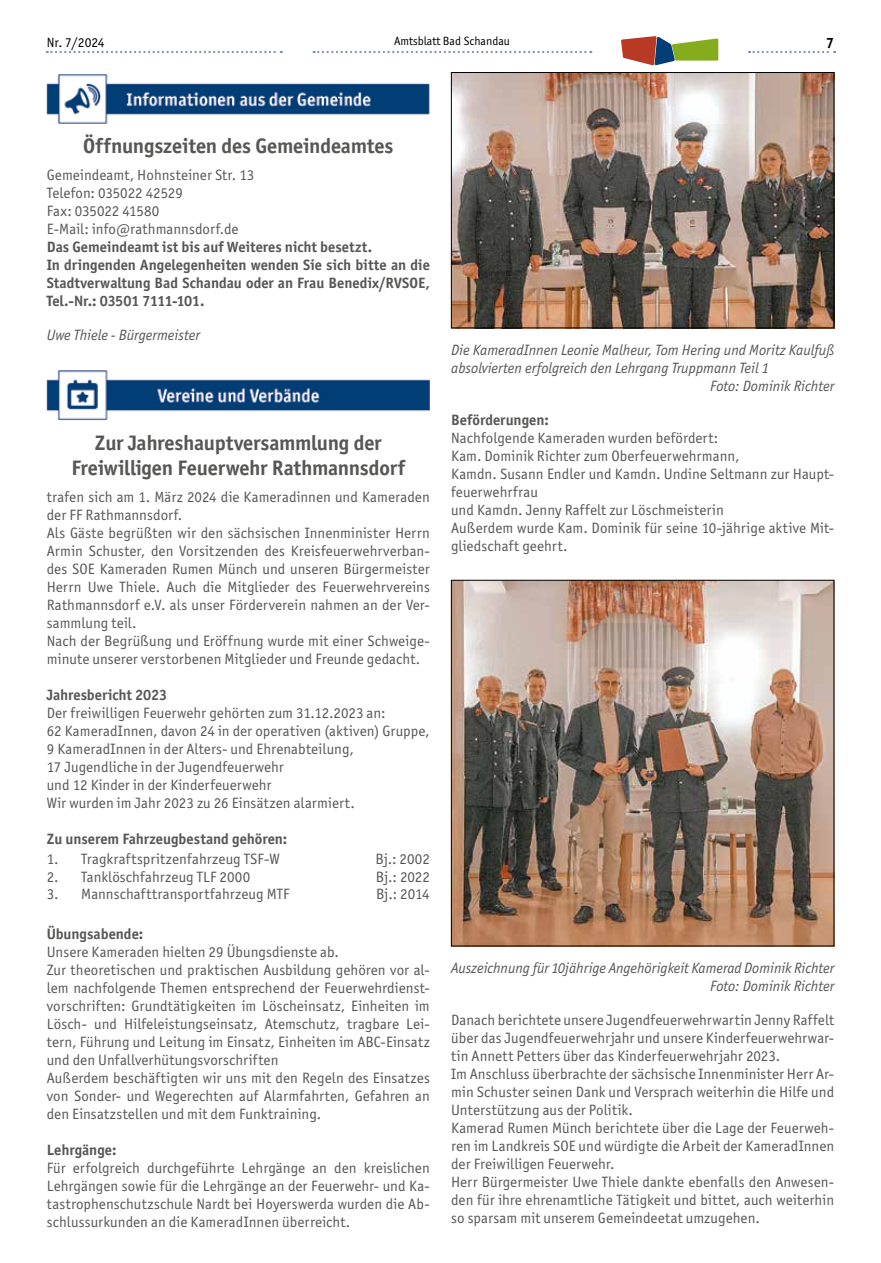
<style>
.page{position:relative;width:881px;height:1263px;background:#fff}
.page>*{position:absolute;margin:0;border:0;box-sizing:border-box;transform-origin:0 0}
.t1{font:700 21px/25.2px "Officina San ITC";letter-spacing:-.01em;color:#575756;text-align:center}
.t2{font:15px/18px "Officina San ITC";letter-spacing:.005em;color:#575756}
.t3{font:700 15px/18px "Officina San ITC";color:#575756}
.t4{font:italic 15px/18px "Officina San ITC";color:#575756;text-align:right}
.t5{font:700 15px "Officina San ITC";color:#000}
.t6{font:13.5px "Officina San ITC";color:#000}
.t7{font:12px "Officina San ITC";color:#000}
</style>
<div class="page">
<svg style="left:313px;top:51px;width:278px;height:2px"></svg>
<svg style="left:47px;top:51px;width:235px;height:2px"></svg>
<svg style="left:748px;top:51px;width:86px;height:2px"></svg>
<svg style="left:621px;top:36px;width:97px;height:29px"></svg>
<img style="left:453px;top:74px;width:378px;height:252px">
<div style="left:451px;top:72px;width:382px;height:256px;border:1px solid #000"></div>
<img style="left:453px;top:582px;width:378px;height:362px">
<div style="left:451px;top:580px;width:382px;height:366px;border:1px solid #000"></div>
<img style="left:47px;top:74px;width:382px;height:50px">
<img style="left:47px;top:370px;width:382px;height:50px">
<p class="t6" style="left:47px;top:34px;width:59px">Nr. 7/2024</p>
<p class="t7" style="left:394px;top:34px;width:117px">Amtsblatt Bad Schandau</p>
<p class="t5" style="left:825px;top:34px;width:10px">7</p>
<h1 class="t1" style="left:83px;top:133px;width:312px">Öffnungszeiten des Gemeindeamtes</h1>
<p class="t2" style="left:47px;top:166px;width:209px">Gemeindeamt, Hohnsteiner Str. 13<br>Telefon: 035022 42529<br>Fax: 035022 41580<br>E-Mail: info@rathmannsdorf.de</p>
<p class="t3" style="left:47px;top:238px;width:384px">Das Gemeindeamt ist bis auf Weiteres nicht besetzt.<br>In dringenden Angelegenheiten wenden Sie sich bitte an die Stadtverwaltung Bad Schandau oder an Frau Benedix/RVSOE, Tel.-Nr.: 03501 7111-101.</p>
<p class="t4" style="left:47px;top:326px;width:154px">Uwe Thiele - Bürgermeister</p>
<h1 class="t1" style="left:71px;top:430px;width:335px">Zur Jahreshauptversammlung der<br>Freiwilligen Feuerwehr Rathmannsdorf</h1>
<p class="t2" style="left:47px;top:487px;width:384px">trafen sich am 1. März 2024 die Kameradinnen und Kameraden der FF Rathmannsdorf.<br>Als Gäste begrüßten wir den sächsischen Innenminister Herrn Armin Schuster, den Vorsitzenden des Kreisfeuerwehrverban&shy;des SOE Kameraden Rumen Münch und unseren Bürgermeister Herrn Uwe Thiele. Auch die Mitglieder des Feuerwehrvereins Rathmannsdorf e.V. als unser Förderverein nahmen an der Ver&shy;sammlung teil.<br>Nach der Begrüßung und Eröffnung wurde mit einer Schweige&shy;minute unserer verstorbenen Mitglieder und Freunde gedacht.</p>
<p class="t3" style="left:47px;top:685px;width:122px">Jahresbericht 2023</p>
<p class="t2" style="left:47px;top:703px;width:384px">Der freiwilligen Feuerwehr gehörten zum 31.12.2023 an:<br>62 KameradInnen, davon 24 in der operativen (aktiven) Gruppe, 9 KameradInnen in der Alters- und Ehrenabteilung,<br>17 Jugendliche in der Jugendfeuerwehr<br>und 12 Kinder in der Kinderfeuerwehr<br>Wir wurden im Jahr 2023 zu 26 Einsätzen alarmiert.</p>
<p class="t3" style="left:47px;top:829px;width:242px">Zu unserem Fahrzeugbestand gehören:</p>
<p class="t2" style="left:47px;top:850px;width:234px">1. Tragkraftspritzenfahrzeug TSF-W</p>
<p class="t2" style="left:375px;top:850px;width:56px">Bj.: 2002</p>
<p class="t2" style="left:47px;top:868px;width:205px">2. Tanklöschfahrzeug TLF 2000</p>
<p class="t2" style="left:375px;top:868px;width:55px">Bj.: 2022</p>
<p class="t2" style="left:47px;top:885px;width:244px">3. Mannschafttransportfahrzeug MTF</p>
<p class="t2" style="left:376px;top:885px;width:55px">Bj.: 2014</p>
<p class="t3" style="left:47px;top:924px;width:98px">Übungsabende:</p>
<p class="t2" style="left:47px;top:942px;width:384px">Unsere Kameraden hielten 29 Übungsdienste ab.<br>Zur theoretischen und praktischen Ausbildung gehören vor al&shy;lem nachfolgende Themen entsprechend der Feuerwehrdienst&shy;vorschriften: Grundtätigkeiten im Löscheinsatz, Einheiten im Lösch- und Hilfeleistungseinsatz, Atemschutz, tragbare Lei&shy;tern, Führung und Leitung im Einsatz, Einheiten im ABC-Einsatz und den Unfallverhütungsvorschriften<br>Außerdem beschäftigten wir uns mit den Regeln des Einsatzes von Sonder- und Wegerechten auf Alarmfahrten, Gefahren an den Einsatzstellen und mit dem Funktraining.</p>
<p class="t3" style="left:47px;top:1140px;width:71px">Lehrgänge:</p>
<p class="t2" style="left:47px;top:1158px;width:384px;text-align:justify">Für erfolgreich durchgeführte Lehrgänge an den kreislichen Lehrgängen sowie für die Lehrgänge an der Feuerwehr- und Ka&shy;tastrophenschutzschule Nardt bei Hoyerswerda wurden die Ab&shy;schlussurkunden an die KameradInnen überreicht.</p>
<p class="t4" style="left:451px;top:341px;width:384px">Die KameradInnen Leonie Malheur, Tom Hering und Moritz Kaulfuß</p>
<p class="t4" style="left:451px;top:359px;width:319px">absolvierten erfolgreich den Lehrgang Truppmann Teil 1</p>
<p class="t4" style="left:709px;top:377px;width:125px">Foto: Dominik Richter</p>
<p class="t3" style="left:451px;top:411px;width:99px">Beförderungen:</p>
<p class="t2" style="left:451px;top:429px;width:384px">Nachfolgende Kameraden wurden befördert:<br>Kam. Dominik Richter zum Oberfeuerwehrmann,<br>Kamdn. Susann Endler und Kamdn. Undine Seltmann zur Haupt&shy;feuerwehrfrau<br>und Kamdn. Jenny Raffelt zur Löschmeisterin<br>Außerdem wurde Kam. Dominik für seine 10-jährige aktive Mit&shy;gliedschaft geehrt.</p>
<p class="t4" style="left:451px;top:959px;width:384px">Auszeichnung für 10jährige Angehörigkeit Kamerad Dominik Richter<br>Foto: Dominik Richter</p>
<p class="t2" style="left:451px;top:1011px;width:384px">Danach berichtete unsere Jugendfeuerwehrwartin Jenny Raffelt über das Jugendfeuerwehrjahr und unsere Kinderfeuerwehrwar&shy;tin Annett Petters über das Kinderfeuerwehrjahr 2023.<br>Im Anschluss überbrachte der sächsische Innenminister Herr Ar&shy;min Schuster seinen Dank und Versprach weiterhin die Hilfe und Unterstützung aus der Politik.<br>Kamerad Rumen Münch berichtete über die Lage der Feuerweh&shy;ren im Landkreis SOE und würdigte die Arbeit der KameradInnen der Freiwilligen Feuerwehr.<br>Herr Bürgermeister Uwe Thiele dankte ebenfalls den Anwesen&shy;den für ihre ehrenamtliche Tätigkeit und bittet, auch weiterhin so sparsam mit unserem Gemeindeetat umzugehen.</p>
</div>
